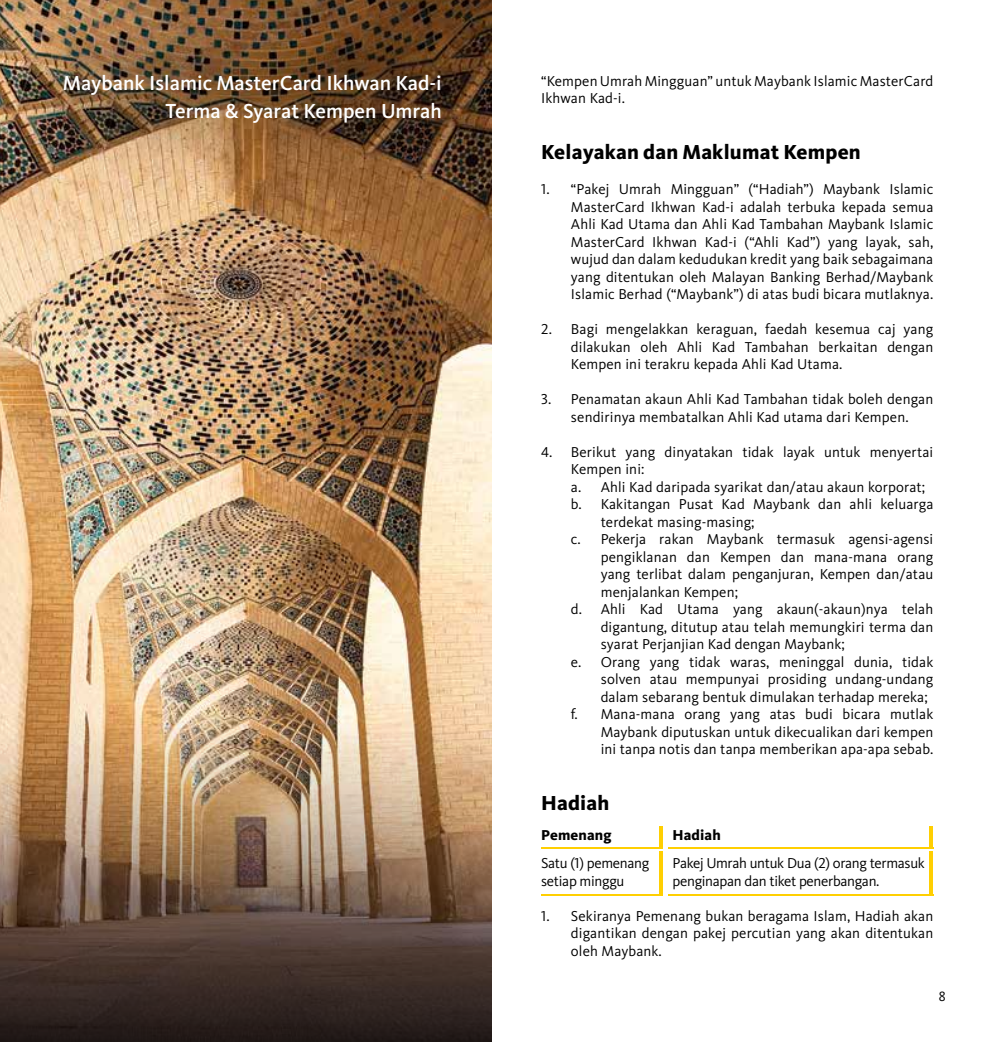
<style>
.page{position:relative;width:983px;height:1042px;background:#fff}
.page>*{position:absolute;margin:0;border:0;box-sizing:border-box;transform-origin:0 0}
.t1{font:500 21px/28px "Kievit OT";color:#fff;text-align:right}
.t2{font:800 21px "Kievit OT";letter-spacing:.01em;color:#000}
.t3{font:14.88px/17.5px "Kievit OT";letter-spacing:.01em;color:#000;text-align:justify}
.t4{font:14.88px "Kievit OT";letter-spacing:-.02em;color:#000}
.t5{font:800 14.88px "Kievit OT";letter-spacing:.01em;color:#000}
.t6{font:14px "Kievit OT";color:#000}
</style>
<div class="page">
<img style="left:0;top:228px;width:491px;height:491px">
<img style="left:0;top:0;width:491px;height:228px">
<hr style="left:541px;top:848px;width:121px;height:1px;background:#ffcf01">
<svg style="left:658px;top:826px;width:4px;height:22px"></svg>
<hr style="left:667px;top:848px;width:266px;height:1px;background:#ffcf01">
<hr style="left:929px;top:826px;width:3px;height:23px;background:#ffcf01">
<hr style="left:541px;top:894px;width:121px;height:2px;background:#ffcf01">
<svg style="left:659px;top:851px;width:3px;height:43px"></svg>
<hr style="left:667px;top:894px;width:266px;height:2px;background:#ffcf01">
<hr style="left:929px;top:851px;width:3px;height:45px;background:#ffcf01">
<img style="left:0;top:719px;width:491px;height:323px">
<h1 class="t1" style="left:63px;top:70px;width:380px">Maybank Islamic MasterCard Ikhwan Kad-i<br>Terma &amp; Syarat Kempen Umrah</h1>
<p class="t3" style="left:541px;top:72px;width:393px">“Kempen Umrah Mingguan” untuk Maybank Islamic MasterCard<br>Ikhwan Kad-i.</p>
<h1 class="t2" style="left:541px;top:140px;width:321px">Kelayakan dan Maklumat Kempen</h1>
<p class="t3" style="left:570px;top:181px;width:364px;text-indent:-30px">1. “Pakej Umrah Mingguan” (“Hadiah”) Maybank Islamic MasterCard Ikhwan Kad-i adalah terbuka kepada semua Ahli Kad Utama dan Ahli Kad Tambahan Maybank Islamic MasterCard Ikhwan Kad-i (“Ahli Kad”) yang layak, sah, wujud dan dalam kedudukan kredit yang baik sebagaimana yang ditentukan oleh Malayan Banking Berhad/Maybank Islamic Berhad (“Maybank”) di atas budi bicara mutlaknya.</p>
<p class="t3" style="left:570px;top:321px;width:364px;text-indent:-30px">2. Bagi mengelakkan keraguan, faedah kesemua caj yang dilakukan oleh Ahli Kad Tambahan berkaitan dengan Kempen ini terakru kepada Ahli Kad Utama.</p>
<p class="t3" style="left:541px;top:391px;width:393px;text-align:center">3. Penamatan akaun Ahli Kad Tambahan tidak boleh dengan sendirinya membatalkan Ahli Kad utama dari Kempen.</p>
<p class="t3" style="left:541px;top:443px;width:393px">4. Berikut yang dinyatakan tidak layak untuk menyertai</p>
<p class="t3" style="left:570px;top:461px;width:75px">Kempen ini:</p>
<p class="t3" style="left:570px;top:478px;width:356px">a. Ahli Kad daripada syarikat dan/atau akaun korporat;</p>
<p class="t3" style="left:570px;top:496px;width:364px">b. Kakitangan Pusat Kad Maybank dan ahli keluarga</p>
<p class="t3" style="left:600px;top:513px;width:155px">terdekat masing-masing;</p>
<p class="t3" style="left:570px;top:531px;width:364px">c. Pekerja rakan Maybank termasuk agensi-agensi</p>
<p class="t3" style="left:600px;top:548px;width:334px">pengiklanan dan Kempen dan mana-mana orang</p>
<p class="t3" style="left:600px;top:566px;width:334px">yang terlibat dalam penganjuran, Kempen dan/atau</p>
<p class="t3" style="left:600px;top:583px;width:139px">menjalankan Kempen;</p>
<p class="t3" style="left:570px;top:601px;width:364px">d. Ahli Kad Utama yang akaun(-akaun)nya telah</p>
<p class="t3" style="left:600px;top:618px;width:334px">digantung, ditutup atau telah memungkiri terma dan</p>
<p class="t3" style="left:600px;top:636px;width:245px">syarat Perjanjian Kad dengan Maybank;</p>
<p class="t3" style="left:570px;top:653px;width:364px">e. Orang yang tidak waras, meninggal dunia, tidak</p>
<p class="t3" style="left:600px;top:671px;width:334px">solven atau mempunyai prosiding undang-undang</p>
<p class="t3" style="left:600px;top:688px;width:328px">dalam sebarang bentuk dimulakan terhadap mereka;</p>
<p class="t3" style="left:570px;top:706px;width:364px">f. Mana-mana orang yang atas budi bicara mutlak</p>
<p class="t3" style="left:600px;top:723px;width:334px">Maybank diputuskan untuk dikecualikan dari kempen</p>
<p class="t3" style="left:600px;top:741px;width:334px">ini tanpa notis dan tanpa memberikan apa-apa sebab.</p>
<h1 class="t2" style="left:541px;top:791px;width:70px">Hadiah</h1>
<p class="t5" style="left:541px;top:826px;width:72px">Pemenang</p>
<p class="t5" style="left:672px;top:826px;width:50px">Hadiah</p>
<p class="t4" style="left:541px;top:855px;width:110px">Satu (1) pemenang</p>
<p class="t4" style="left:672px;top:855px;width:254px">Pakej Umrah untuk Dua (2) orang termasuk</p>
<p class="t4" style="left:541px;top:872px;width:85px">setiap minggu</p>
<p class="t4" style="left:672px;top:872px;width:208px">penginapan dan tiket penerbangan.</p>
<p class="t3" style="left:570px;top:907px;width:364px;text-indent:-30px">1. Sekiranya Pemenang bukan beragama Islam, Hadiah akan digantikan dengan pakej percutian yang akan ditentukan oleh Maybank.</p>
<p class="t6" style="left:938px;top:988px;width:8px">8</p>
</div>
